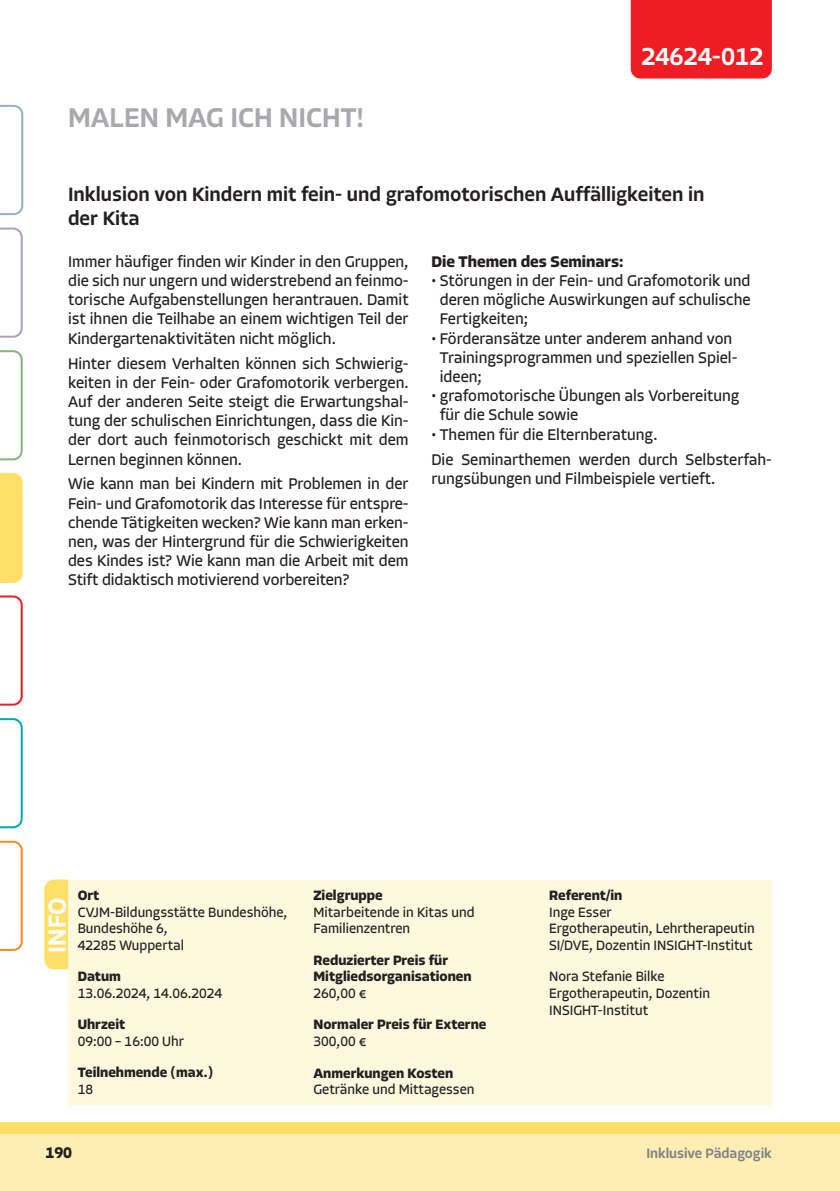
<style>
.page{position:relative;width:840px;height:1191px;background:#fff}
.page>*{position:absolute;margin:0;border:0;box-sizing:border-box;transform-origin:0 0}
.t1{font:500 28px "Allotrope";color:#a8a9ad}
.t2{font:500 25.4px "Allotrope";color:#fff}
.t3{font:500 20px/24px "Allotrope";color:#231f20}
.t4{font:16px/19.2px "Allotrope";color:#231f20;text-align:justify}
.t5{font:700 16px "Allotrope";color:#231f20}
.t6{font:14px/16.8px "Allotrope";color:#231f20}
.t7{font:700 14px/16.8px "Allotrope";color:#231f20}
.t8{font:500 14px "Allotrope";color:#808285}
</style>
<div class="page">
<div style="left:0;top:1131px;width:839px;height:60px;background:#ffeeb4"></div>
<div style="left:0;top:1123px;width:839px;height:11px;background:#ffdf68"></div>
<div style="left:630px;top:0;width:141px;height:78px;background:#ee1d23"></div>
<svg style="left:0;top:227px;width:23px;height:111px"></svg>
<div style="left:0;top:473px;width:23px;height:110px;background:#ffdf68"></div>
<svg style="left:0;top:718px;width:23px;height:110px"></svg>
<svg style="left:0;top:105px;width:23px;height:110px"></svg>
<svg style="left:0;top:595px;width:23px;height:110px"></svg>
<svg style="left:0;top:840px;width:23px;height:111px"></svg>
<svg style="left:0;top:350px;width:23px;height:110px"></svg>
<div style="left:68px;top:879px;width:703px;height:225px;background:#fef8df"></div>
<div style="left:44px;top:879px;width:24px;height:90px;background:#ffdf68"></div>
<h1 class="t1" style="left:68px;top:99px;width:297px">MALEN MAG ICH NICHT!</h1>
<h2 class="t2" style="left:641px;top:40px;width:123px">24624-012</h2>
<p class="t3" style="left:68px;top:182px;width:637px">Inklusion von Kindern mit fein- und grafomotorischen Auffälligkeiten in der Kita</p>
<p class="t4" style="left:68px;top:252px;width:342px">Immer häufiger finden wir Kinder in den Gruppen, die sich nur ungern und widerstrebend an feinmo&shy;torische Aufgabenstellungen herantrauen. Damit ist ihnen die Teilhabe an einem wichtigen Teil der Kindergartenaktivitäten nicht möglich.</p>
<p class="t4" style="left:68px;top:354px;width:342px">Hinter diesem Verhalten können sich Schwierig&shy;keiten in der Fein- oder Grafomotorik verbergen.<br>Auf der anderen Seite steigt die Erwartungshal&shy;tung der schulischen Einrichtungen, dass die Kin&shy;der dort auch feinmotorisch geschickt mit dem Lernen beginnen können.</p>
<p class="t4" style="left:68px;top:475px;width:342px">Wie kann man bei Kindern mit Problemen in der Fein- und Grafomotorik das Interesse für entspre&shy;chende Tätigkeiten wecken? Wie kann man erken&shy;nen, was der Hintergrund für die Schwierigkeiten des Kindes ist? Wie kann man die Arbeit mit dem Stift didaktisch motivierend vorbereiten?</p>
<p class="t5" style="left:431px;top:251px;width:193px">Die Themen des Seminars:</p>
<p class="t4" style="left:439px;top:271px;width:312px;text-indent:-8px">• Störungen in der Fein- und Grafomotorik und deren mögliche Auswirkungen auf schulische Fertigkeiten;</p>
<p class="t4" style="left:439px;top:329px;width:299px;text-align:left;text-indent:-8px">• Förderansätze unter anderem anhand von<br>Trainingsprogrammen und speziellen Spiel&shy;ideen;</p>
<p class="t4" style="left:439px;top:386px;width:301px;text-indent:-8px">• grafomotorische Übungen als Vorbereitung für die Schule sowie</p>
<p class="t4" style="left:431px;top:422px;width:342px;line-height:24.8px">• Themen für die Elternberatung.<br>Die Seminarthemen werden durch Selbsterfah-</p>
<p class="t4" style="left:431px;top:469px;width:285px">rungsübungen und Filmbeispiele vertieft.</p>
<h2 class="t2" style="left:40px;top:953px;width:57px;rotate:-90deg">INFO</h2>
<p class="t7" style="left:78px;top:887px;width:23px">Ort</p>
<p class="t6" style="left:78px;top:903px;width:211px">CVJM-Bildungsstätte Bundeshöhe,<br>Bundeshöhe 6,<br>42285 Wuppertal</p>
<p class="t7" style="left:78px;top:968px;width:45px">Datum</p>
<p class="t6" style="left:78px;top:985px;width:146px">13.06.2024, 14.06.2024</p>
<p class="t7" style="left:78px;top:1016px;width:49px">Uhrzeit</p>
<p class="t6" style="left:78px;top:1033px;width:108px">09:00 – 16:00 Uhr</p>
<p class="t7" style="left:78px;top:1064px;width:137px">Teilnehmende (max.)</p>
<p class="t6" style="left:78px;top:1081px;width:17px">18</p>
<p class="t5" style="left:45px;top:1141px;width:28px">190</p>
<p class="t7" style="left:313px;top:887px;width:71px">Zielgruppe</p>
<p class="t6" style="left:313px;top:903px;width:163px">Mitarbeitende in Kitas und<br>Familienzentren</p>
<p class="t7" style="left:313px;top:951px;width:160px">Reduzierter Preis für<br>Mitgliedsorganisationen</p>
<p class="t6" style="left:313px;top:985px;width:55px">260,00 €</p>
<p class="t7" style="left:313px;top:1016px;width:174px">Normaler Preis für Externe</p>
<p class="t6" style="left:313px;top:1033px;width:55px">300,00 €</p>
<p class="t7" style="left:313px;top:1064px;width:141px">Anmerkungen Kosten</p>
<p class="t6" style="left:313px;top:1081px;width:162px">Getränke und Mittagessen</p>
<p class="t7" style="left:549px;top:887px;width:74px">Referent/in</p>
<p class="t6" style="left:549px;top:903px;width:207px">Inge Esser<br>Ergotherapeutin, Lehrtherapeutin<br>SI/DVE, Dozentin INSIGHT-Institut</p>
<p class="t6" style="left:549px;top:968px;width:162px">Nora Stefanie Bilke<br>Ergotherapeutin, Dozentin<br>INSIGHT-Institut</p>
<p class="t8" style="left:646px;top:1144px;width:127px">Inklusive Pädagogik</p>
</div>
